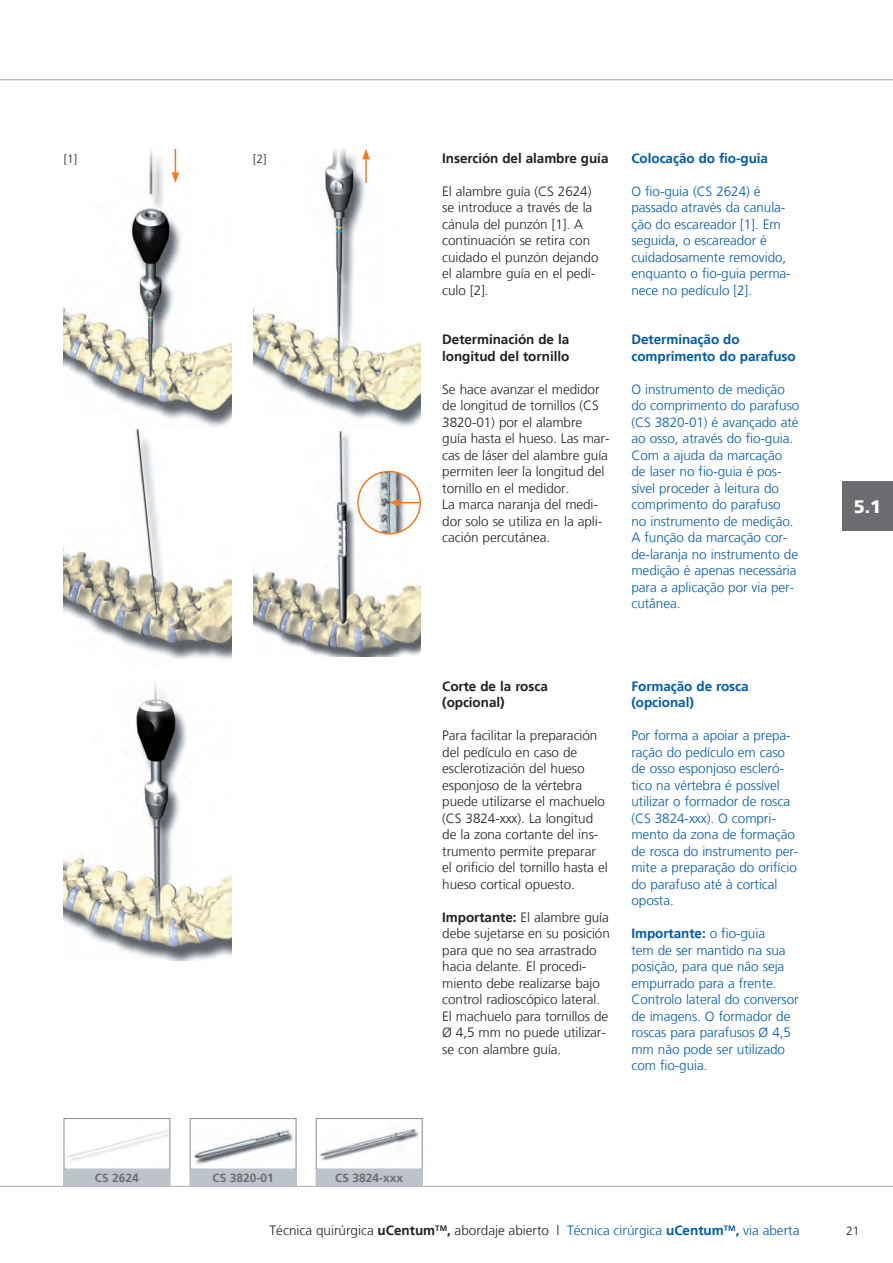
<style>
.page{position:relative;width:893px;height:1263px;background:#fff}
.page>*{position:absolute;margin:0;border:0;box-sizing:border-box;transform-origin:0 0}
.t1{font:900 18px "Frutiger LT";color:#fff}
.t2{font:300 13.5px/16.5px "Frutiger LT";letter-spacing:-.005em;color:#231f20}
.t3{font:300 13.5px/16.5px "Frutiger LT";letter-spacing:-.005em;color:#015aaa}
.t4{font:700 13.5px/16.5px "Frutiger LT";letter-spacing:-.005em;color:#231f20}
.t5{font:700 13.5px/16.5px "Frutiger LT";letter-spacing:-.005em;color:#015aaa}
.t6{font:700 12px "Frutiger LT";color:#6c6d70}
.t7{font:300 12px "Frutiger LT";color:#231f20}
.s1{font-weight:700}
.s2{color:#015aaa}
.s3{font-weight:700;color:#015aaa}
</style>
<div class="page">
<hr style="left:0;top:79px;width:893px;height:1px;background:#a8a9ad">
<hr style="left:0;top:1186px;width:893px;height:1px;background:#a8a9ad">
<div style="left:843px;top:481px;width:50px;height:50px;background:#6c6d70"></div>
<img style="left:253px;top:149px;width:168px;height:507px">
<hr style="left:365px;top:157px;width:2px;height:26px;background:#f47921">
<svg style="left:362px;top:149px;width:8px;height:10px"></svg>
<img style="left:64px;top:150px;width:168px;height:510px">
<svg style="left:172px;top:149px;width:7px;height:34px"></svg>
<img style="left:64px;top:683px;width:168px;height:278px">
<img style="left:66px;top:1130px;width:102px;height:31px">
<div style="left:64px;top:1118px;width:106px;height:51px;border:1px solid #828f96"></div>
<div style="left:64px;top:1169px;width:106px;height:17px;background:#bcc4c9"></div>
<img style="left:193px;top:1129px;width:101px;height:36px">
<div style="left:190px;top:1118px;width:106px;height:51px;border:1px solid #828f96"></div>
<div style="left:190px;top:1169px;width:106px;height:17px;background:#bcc4c9"></div>
<img style="left:318px;top:1129px;width:101px;height:32px">
<div style="left:316px;top:1118px;width:106px;height:51px;border:1px solid #828f96"></div>
<div style="left:316px;top:1169px;width:106px;height:17px;background:#bcc4c9"></div>
<img style="left:358px;top:471px;width:62px;height:63px;border-radius:31px">
<div style="left:357px;top:471px;width:64px;height:63px;border:2px solid #f47921;border-radius:50%"></div>
<svg style="left:389px;top:499px;width:32px;height:7px"></svg>
<p class="t7" style="left:64px;top:152px;width:15px">[1]</p>
<p class="t7" style="left:253px;top:152px;width:15px">[2]</p>
<p class="t4" style="left:442px;top:150px;width:168px">Inserción del alambre guía</p>
<p class="t2" style="left:442px;top:183px;width:158px">El alambre guía (CS 2624) se introduce a través de la cánula del punzón [1]. A continuación se retira con cuidado el punzón dejando el alambre guía en el pedí&shy;culo [2].</p>
<p class="t4" style="left:442px;top:331px;width:129px">Determinación de la longitud del tornillo</p>
<p class="t2" style="left:442px;top:381px;width:169px">Se hace avanzar el medidor de longitud de tornillos (CS<br>3820-01) por el alambre guía hasta el hueso. Las mar&shy;cas de láser del alambre guía permiten leer la longitud del tornillo en el medidor.<br>La marca naranja del medi&shy;dor solo se utiliza en la apli&shy;cación percutánea.</p>
<p class="t5" style="left:631px;top:150px;width:138px">Colocação do fio-guia</p>
<p class="t3" style="left:631px;top:183px;width:161px">O fio-guia (CS 2624) é passado através da canula&shy;ção do escareador [1]. Em seguida, o escareador é cuidadosamente removido, enquanto o fio-guia perma&shy;nece no pedículo [2].</p>
<p class="t5" style="left:631px;top:331px;width:166px">Determinação do comprimento do parafuso</p>
<p class="t3" style="left:631px;top:381px;width:169px">O instrumento de medição do comprimento do parafuso (CS 3820-01) é avançado até ao osso, através do fio-guia.<br>Com a ajuda da marcação de laser no fio-guia é pos&shy;sível proceder à leitura do comprimento do parafuso<br>no instrumento de medição.<br>A função da marcação cor&shy;de-laranja no instrumento de medição é apenas necessária para a aplicação por via per&shy;cutânea.</p>
<p class="t4" style="left:442px;top:678px;width:107px">Corte de la rosca (opcional)</p>
<p class="t2" style="left:442px;top:728px;width:167px">Para facilitar la preparación del pedículo en caso de esclerotización del hueso esponjoso de la vértebra puede utilizarse el machuelo (CS 3824-xxx). La longitud de la zona cortante del ins&shy;trumento permite preparar el orificio del tornillo hasta el hueso cortical opuesto.</p>
<p class="t2" style="left:442px;top:909px;width:169px"><span class="s1">Importante:</span> El alambre guía debe sujetarse en su posición para que no sea arrastrado hacia delante. El procedi&shy;miento debe realizarse bajo control radioscópico lateral.<br>El machuelo para tornillos de<br>Ø 4,5 mm no puede utilizar&shy;se con alambre guía.</p>
<p class="t5" style="left:631px;top:678px;width:119px">Formação de rosca (opcional)</p>
<p class="t3" style="left:631px;top:727px;width:168px">Por forma a apoiar a prepa&shy;ração do pedículo em caso de osso esponjoso escleró&shy;tico na vértebra é possível utilizar o formador de rosca (CS 3824-xxx). O compri&shy;mento da zona de formação de rosca do instrumento per&shy;mite a preparação do orifício do parafuso até à cortical oposta.</p>
<p class="t3" style="left:631px;top:925px;width:169px"><span class="s1">Importante:</span> o fio-guia<br>tem de ser mantido na sua posição, para que não seja empurrado para a frente.<br>Controlo lateral do conversor de imagens. O formador de roscas para parafusos Ø 4,5 mm não pode ser utilizado com fio-guia.</p>
<p class="t6" style="left:95px;top:1171px;width:46px">CS 2624</p>
<p class="t6" style="left:212px;top:1171px;width:63px">CS 3820-01</p>
<p class="t6" style="left:335px;top:1171px;width:70px">CS 3824-xxx</p>
<h1 class="t1" style="left:854px;top:495px;width:29px">5.1</h1>
<p class="t2" style="left:270px;top:1223px;width:531px">Técnica quirúrgica <span class="s1">uCentum</span><sup>TM</sup><span class="s1">,</span> abordaje abierto l <span class="s2">Técnica cirúrgica</span> <span class="s3">uCentum</span><sup>TM</sup><span class="s3">,</span> <span class="s2">via aberta</span></p>
<p class="t7" style="left:846px;top:1224px;width:15px">21</p>
</div>
